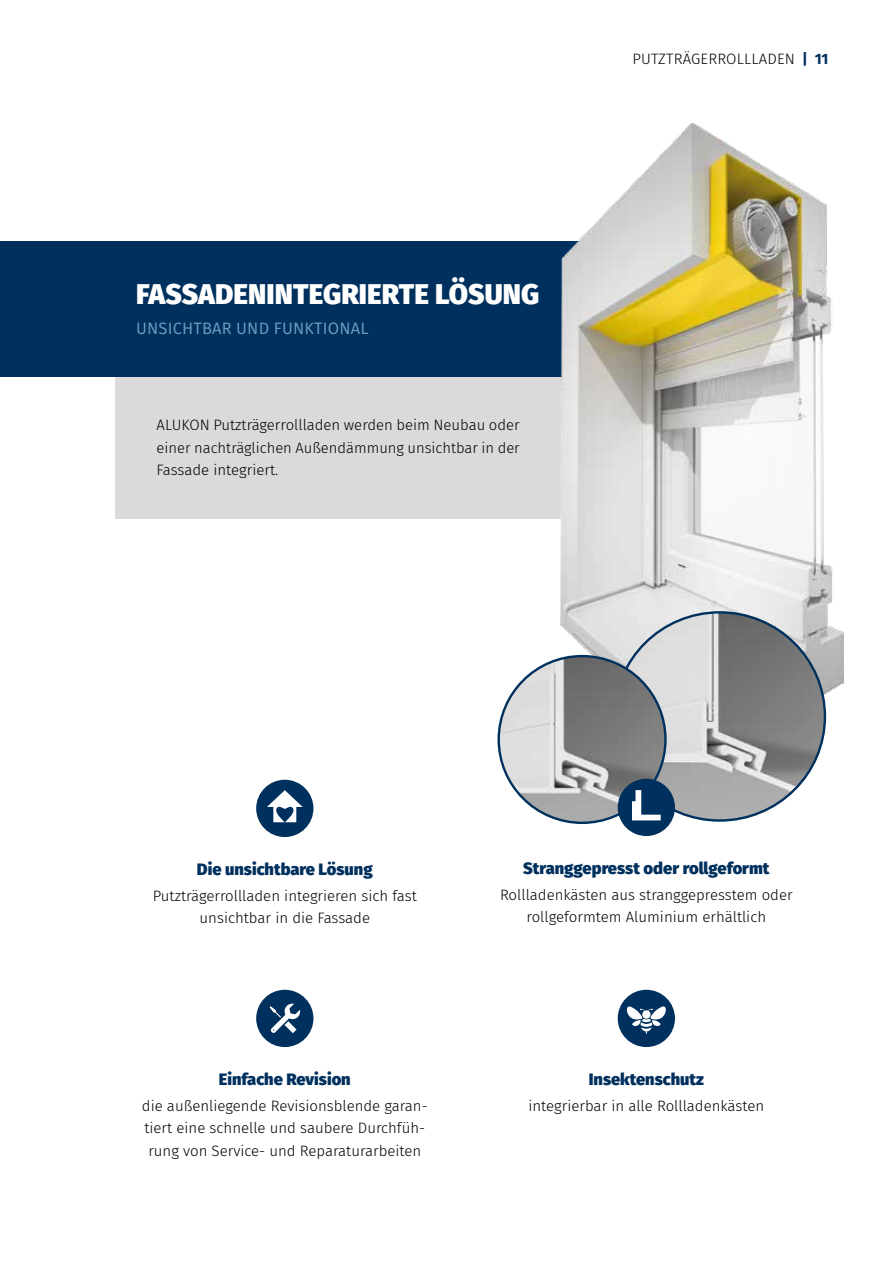
<style>
.page{position:relative;width:893px;height:1263px;background:#fff}
.page>*{position:absolute;margin:0;border:0;box-sizing:border-box;transform-origin:0 0}
.t1{font:800 28.5px "Fira Sans";letter-spacing:.005em;color:#fff}
.t2{font:800 16.5px "Fira Sans";color:#00305d}
.t3{font:16.5px "Fira Sans";letter-spacing:.01em;color:#6aa0c0}
.t4{font:300 15px/22.5px "Fira Sans";color:#000;text-align:center}
.s1{font-weight:700;color:#00305d}
</style>
<div class="page">
<div style="left:115px;top:362px;width:529px;height:157px;background:#dadada"></div>
<div style="left:0;top:242px;width:645px;height:135px;background:#00305d"></div>
<img style="left:560px;top:123px;width:284px;height:609px">
<img style="left:614px;top:612px;width:211px;height:208px">
<img style="left:499px;top:656px;width:166px;height:167px;border-radius:83px">
<div style="left:256px;top:990px;width:57px;height:57px;background:#00305d;border-radius:50%"></div>
<svg style="left:269px;top:1003px;width:31px;height:31px"></svg>
<div style="left:618px;top:990px;width:57px;height:57px;background:#00305d;border-radius:50%"></div>
<svg style="left:626px;top:1006px;width:40px;height:28px"></svg>
<div style="left:256px;top:780px;width:57px;height:57px;background:#00305d;border-radius:50%"></div>
<svg style="left:267px;top:790px;width:36px;height:32px"></svg>
<div style="left:618px;top:779px;width:57px;height:57px;background:#00305d;border-radius:50%"></div>
<svg style="left:632px;top:790px;width:29px;height:30px"></svg>
<h1 class="t1" style="left:136px;top:269px;width:405px">FASSADENINTEGRIERTE LÖSUNG</h1>
<p class="t3" style="left:136px;top:316px;width:234px">UNSICHTBAR UND FUNKTIONAL</p>
<p class="t4" style="left:157px;top:414px;width:365px;text-align:justify">ALUKON Putzträgerrollladen werden beim Neubau oder einer nachträglichen Außendämmung unsichtbar in der Fassade integriert.</p>
<p class="t4" style="left:632px;top:47px;width:198px">PUTZTRÄGERROLLLADEN <span class="s1">| 11</span></p>
<p class="t2" style="left:197px;top:855px;width:177px">Die unsichtbare Lösung</p>
<p class="t4" style="left:153px;top:884px;width:266px">Putzträgerrollladen integrieren sich fast unsichtbar in die Fassade</p>
<p class="t2" style="left:219px;top:1065px;width:133px">Einfache Revision</p>
<p class="t4" style="left:142px;top:1094px;width:287px;text-align:left">die außenliegende Revisionsblende garan&shy;tiert eine schnelle und saubere Durchfüh&shy;rung von Service- und Reparaturarbeiten</p>
<p class="t2" style="left:523px;top:854px;width:248px">Stranggepresst oder rollgeformt</p>
<p class="t4" style="left:500px;top:883px;width:294px">Rollladenkästen aus stranggepresstem oder rollgeformtem Aluminium erhältlich</p>
<p class="t2" style="left:589px;top:1065px;width:117px">Insektenschutz</p>
<p class="t4" style="left:528px;top:1094px;width:237px">integrierbar in alle Rollladenkästen</p>
</div>
